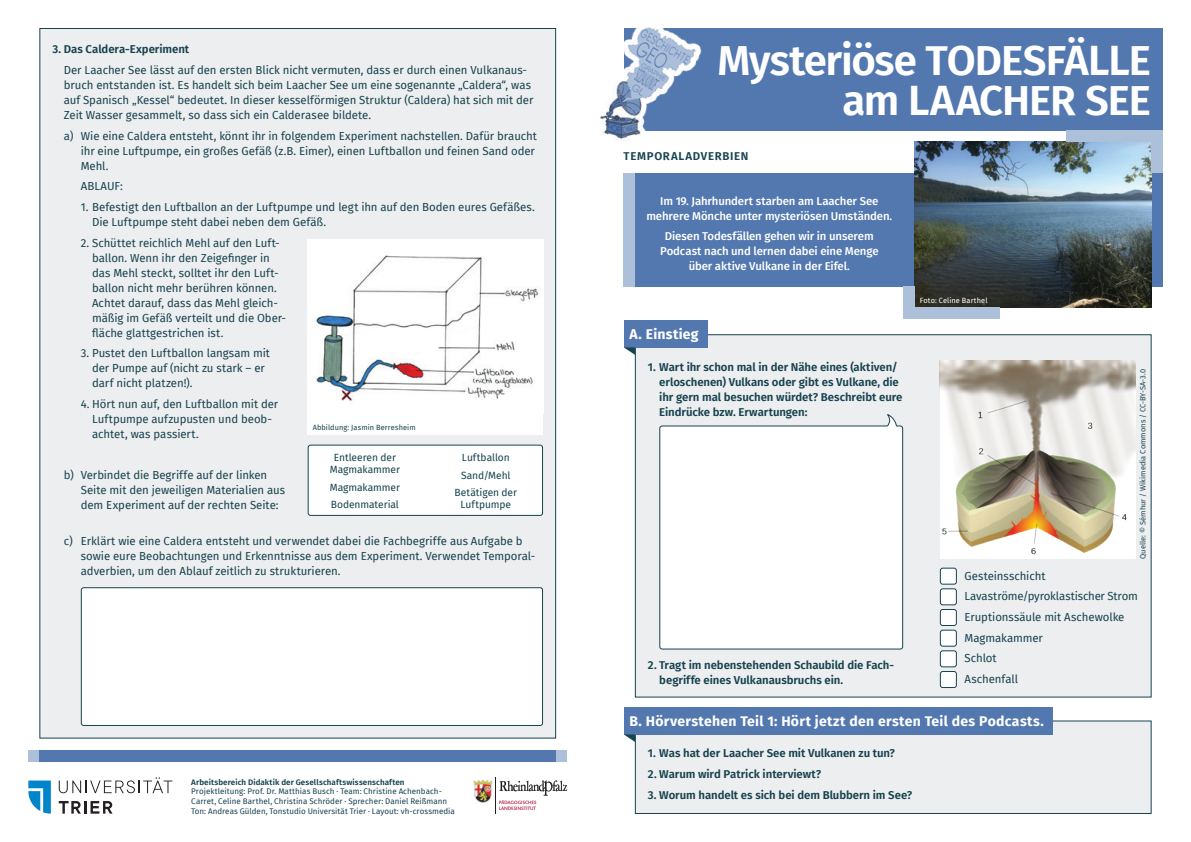
<style>
.page{position:relative;width:1191px;height:842px;background:#fff}
.page>*{position:absolute;margin:0;border:0;box-sizing:border-box;transform-origin:0 0}
.t1{font:600 42px/40px "Fira Sans";letter-spacing:-.025em;color:#fff;text-align:right}
.t2{font:700 14px "Fira Sans";letter-spacing:.02em;color:#fff}
.t3{font:11.4px/15px "Fira Sans";letter-spacing:-.01em;color:#17434f}
.t4{font:600 11.4px/15px "Fira Sans";letter-spacing:-.005em;color:#17434f}
.t5{font:500 11.4px/15px "Fira Sans";letter-spacing:-.01em;color:#fff;text-align:center}
.t6{font:600 11.4px "Fira Sans";letter-spacing:.06em;color:#17434f}
.t7{font:10.2px/17.7px "Fira Sans";letter-spacing:-.01em;color:#17434f;text-align:center}
.t8{font:8px/9.6px "Fira Sans";letter-spacing:.005em;color:#17434f}
.t9{font:600 8px "Fira Sans";letter-spacing:.01em;color:#17434f}
.t10{font:7.4px "Fira Sans";letter-spacing:.01em;color:#17434f}
.t11{font:7.4px "Fira Sans";letter-spacing:.01em;color:#fff}
</style>
<div class="page">
<svg style="left:479px;top:777px;width:88px;height:37px"></svg>
<img style="left:474px;top:780px;width:18px;height:22px">
<svg style="left:28px;top:780px;width:23px;height:34px"></svg>
<svg style="left:59px;top:777px;width:113px;height:16px"></svg>
<svg style="left:59px;top:801px;width:54px;height:13px"></svg>
<div style="left:28px;top:750px;width:539px;height:12px;background:#acc0da"></div>
<div style="left:40px;top:750px;width:516px;height:12px;background:#5378b0"></div>
<div style="left:635px;top:721px;width:516px;height:93px;background:#edeef0;border:1px solid #17434f"></div>
<div style="left:635px;top:335px;width:516px;height:362px;background:#edeef0"></div>
<div style="left:624px;top:320px;width:83px;height:27px;background:#5378b0"></div>
<div style="left:624px;top:28px;width:538px;height:102px;background:#5378b0"></div>
<div style="left:624px;top:707px;width:428px;height:27px;background:#5378b0"></div>
<svg style="left:624px;top:347px;width:11px;height:8px"></svg>
<svg style="left:624px;top:734px;width:11px;height:8px"></svg>
<svg style="left:659px;top:414px;width:244px;height:236px;background:#fafbfb"></svg>
<div style="left:635px;top:173px;width:527px;height:113px;background:#5378b0"></div>
<img style="left:600px;top:27px;width:114px;height:114px">
<img style="left:914px;top:142px;width:237px;height:166px">
<div style="left:903px;top:286px;width:11px;height:33px;background:#acc0da"></div>
<div style="left:1151px;top:130px;width:11px;height:43px;background:#acc0da"></div>
<div style="left:623px;top:173px;width:12px;height:113px;background:#acc0da"></div>
<div style="left:1066px;top:130px;width:85px;height:12px;background:#acc0da"></div>
<div style="left:914px;top:308px;width:85px;height:11px;background:#acc0da"></div>
<div style="left:40px;top:28px;width:516px;height:710px;background:#edeef0;border:1px solid #17434f"></div>
<div style="left:81px;top:588px;width:461px;height:137px;background:#fff;border-radius:2px"></div>
<div style="left:81px;top:587px;width:462px;height:139px;border:1px solid #17434f;border-radius:2px"></div>
<img style="left:940px;top:360px;width:195px;height:199px">
<div style="left:940px;top:568px;width:16px;height:16px;background:#fff;border-radius:2px"></div>
<div style="left:940px;top:568px;width:17px;height:17px;border:1px solid #17434f;border-radius:2px"></div>
<div style="left:940px;top:589px;width:16px;height:16px;background:#fff;border-radius:2px"></div>
<div style="left:940px;top:588px;width:17px;height:17px;border:1px solid #17434f;border-radius:2px"></div>
<div style="left:940px;top:609px;width:16px;height:16px;background:#fff;border-radius:2px"></div>
<div style="left:940px;top:609px;width:17px;height:17px;border:1px solid #17434f;border-radius:2px"></div>
<div style="left:940px;top:630px;width:16px;height:16px;background:#fff;border-radius:2px"></div>
<div style="left:940px;top:630px;width:17px;height:17px;border:1px solid #17434f;border-radius:2px"></div>
<div style="left:940px;top:651px;width:16px;height:16px;background:#fff;border-radius:2px"></div>
<div style="left:940px;top:650px;width:17px;height:17px;border:1px solid #17434f;border-radius:2px"></div>
<div style="left:940px;top:671px;width:16px;height:16px;background:#fff;border-radius:2px"></div>
<div style="left:940px;top:671px;width:17px;height:17px;border:1px solid #17434f;border-radius:2px"></div>
<div style="left:308px;top:240px;width:235px;height:195px;background:#fff"></div>
<img style="left:314px;top:255px;width:225px;height:146px">
<div style="left:308px;top:445px;width:234px;height:70px;background:#fff;border-radius:2px"></div>
<div style="left:308px;top:445px;width:235px;height:71px;border:1px solid #17434f;border-radius:2px"></div>
<p class="t4" style="left:52px;top:41px;width:138px">3. Das Caldera-Experiment</p>
<p class="t3" style="left:64px;top:62px;width:471px">Der Laacher See lässt auf den ersten Blick nicht vermuten, dass er durch einen Vulkanaus&shy;bruch entstanden ist. Es handelt sich beim Laacher See um eine sogenannte „Caldera“, was auf Spanisch „Kessel“ bedeutet. In dieser kesselförmigen Struktur (Caldera) hat sich mit der Zeit Wasser gesammelt, so dass sich ein Calderasee bildete.</p>
<p class="t3" style="left:81px;top:128px;width:458px;text-indent:-17px">a) Wie eine Caldera entsteht, könnt ihr in folgendem Experiment nachstellen. Dafür braucht ihr eine Luftpumpe, ein großes Gefäß (z.B. Eimer), einen Luftballon und feinen Sand oder<br>Mehl.</p>
<p class="t3" style="left:81px;top:178px;width:43px">ABLAUF:</p>
<p class="t3" style="left:92px;top:199px;width:444px;text-indent:-11px">1. Befestigt den Luftballon an der Luftpumpe und legt ihn auf den Boden eures Gefäßes.<br>Die Luftpumpe steht dabei neben dem Gefäß.</p>
<p class="t3" style="left:92px;top:235px;width:195px;text-indent:-11px">2. Schüttet reichlich Mehl auf den Luft&shy;ballon. Wenn ihr den Zeigefinger in das Mehl steckt, solltet ihr den Luft&shy;ballon nicht mehr berühren können.<br>Achtet darauf, dass das Mehl gleich&shy;mäßig im Gefäß verteilt und die Ober&shy;fläche glattgestrichen ist.</p>
<p class="t3" style="left:92px;top:345px;width:179px;text-indent:-11px">3. Pustet den Luftballon langsam mit der Pumpe auf (nicht zu stark – er darf nicht platzen!).</p>
<p class="t3" style="left:92px;top:396px;width:188px;text-indent:-11px">4. Hört nun auf, den Luftballon mit der<br>Luftpumpe aufzupusten und beob&shy;achtet, was passiert.</p>
<p class="t3" style="left:81px;top:467px;width:206px;text-indent:-17px">b) Verbindet die Begriffe auf der linken<br>Seite mit den jeweiligen Materialien aus dem Experiment auf der rechten Seite:</p>
<p class="t3" style="left:81px;top:533px;width:456px;text-indent:-17px">c) Erklärt wie eine Caldera entsteht und verwendet dabei die Fachbegriffe aus Aufgabe b sowie eure Beobachtungen und Erkenntnisse aus dem Experiment. Verwendet Temporal&shy;adverbien, um den Ablauf zeitlich zu strukturieren.</p>
<p class="t10" style="left:313px;top:422px;width:105px">Abbildung: Jasmin Berresheim</p>
<p class="t7" style="left:454px;top:448px;width:64px">Luftballon<br>Sand/Mehl<br>Betätigen der</p>
<p class="t7" style="left:460px;top:495px;width:52px">Luftpumpe</p>
<p class="t7" style="left:330px;top:451px;width:72px;line-height:12px">Entleeren der<br>Magmakammer</p>
<p class="t7" style="left:330px;top:478px;width:72px;text-align:left">Magmakammer<br>Bodenmaterial</p>
<p class="t9" style="left:191px;top:775px;width:215px">Arbeitsbereich Didaktik der Gesellschaftswissenschaften</p>
<p class="t8" style="left:191px;top:787px;width:265px">Projektleitung: Prof. Dr. Matthias Busch · Team: Christine Achenbach-<br>Carret, Celine Barthel, Christina Schröder · Sprecher: Daniel Reißmann<br>Ton: Andreas Gülden, Tonstudio Universität Trier · Layout: vh-crossmedia</p>
<h1 class="t1" style="left:717px;top:38px;width:435px">Mysteriöse TODESFÄLLE am LAACHER SEE</h1>
<p class="t6" style="left:623px;top:147px;width:126px">TEMPORALADVERBIEN</p>
<p class="t5" style="left:646px;top:193px;width:247px">Im 19. Jahrhundert starben am Laacher See mehrere Mönche unter mysteriösen Umständen.</p>
<p class="t5" style="left:660px;top:228px;width:220px">Diesen Todesfällen gehen wir in unserem<br>Podcast nach und lernen dabei eine Menge über aktive Vulkane in der Eifel.</p>
<p class="t2" style="left:629px;top:322px;width:71px">A. Einstieg</p>
<p class="t4" style="left:659px;top:359px;width:245px;text-indent:-11px">1. Wart ihr schon mal in der Nähe eines (aktiven/ erloschenen) Vulkans oder gibt es Vulkane, die ihr gern mal besuchen würdet? Beschreibt eure Eindrücke bzw. Erwartungen:</p>
<p class="t4" style="left:659px;top:656px;width:236px;text-indent:-11px">2. Tragt im nebenstehenden Schaubild die Fach&shy;begriffe eines Vulkanausbruchs ein.</p>
<p class="t11" style="left:919px;top:295px;width:69px">Foto: Celine Barthel</p>
<p class="t10" style="left:1137px;top:559px;width:192px;rotate:-90deg">Quelle: © Sémhur / Wikimedia Commons / CC-BY-SA-3.0</p>
<p class="t3" style="left:964px;top:565px;width:175px;line-height:20.7px">Gesteinsschicht<br>Lavaströme/pyroklastischer Strom<br>Eruptionssäule mit Aschewolke<br>Magmakammer<br>Schlot<br>Aschenfall</p>
<p class="t2" style="left:629px;top:709px;width:416px">B. Hörverstehen Teil 1: Hört jetzt den ersten Teil des Podcasts.</p>
<p class="t4" style="left:648px;top:745px;width:249px">1. Was hat der Laacher See mit Vulkanen zu tun?</p>
<p class="t4" style="left:648px;top:766px;width:175px">2. Warum wird Patrick interviewt?</p>
<p class="t4" style="left:648px;top:787px;width:266px">3. Worum handelt es sich bei dem Blubbern im See?</p>
</div>
